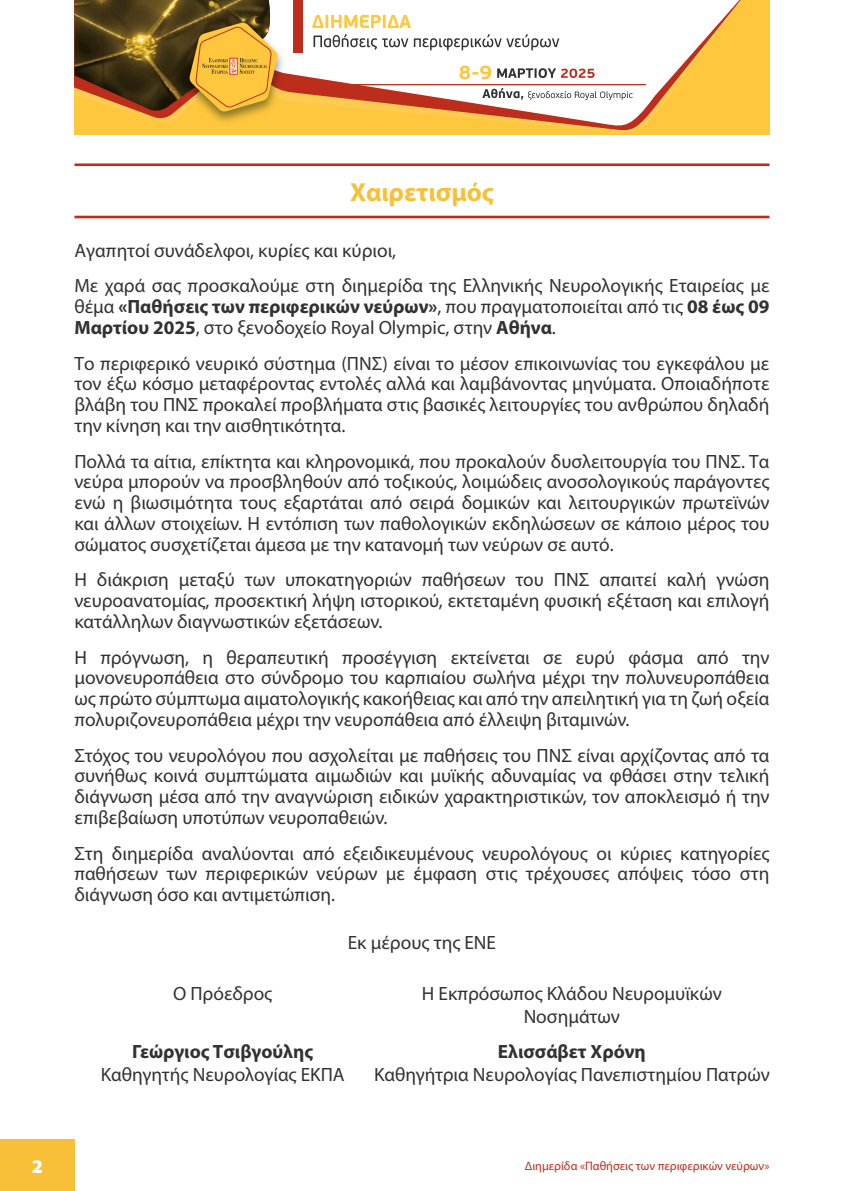
<style>
.page{position:relative;width:844px;height:1191px;background:#fff}
.page>*{position:absolute;margin:0;border:0;box-sizing:border-box;transform-origin:0 0}
.t1{font:700 26.25px "Myriad Pro";color:#f8c039}
.t2{font:19.25px/20.8px "Myriad Pro";color:#323232;text-align:justify}
.t3{font:700 19.25px "Myriad Pro";color:#323232}
.t4{font:900 19.25px "Myriad Pro";color:#fff}
.t5{font:12.25px "Myriad Pro";color:#bd2f1b}
.s1{font-weight:700}
</style>
<div class="page">
<div style="left:0;top:1139px;width:74px;height:52px;background:#f8c039"></div>
<div style="left:74px;top:0;width:695px;height:135px;background:#ffc73d"></div>
<svg style="left:278px;top:0;width:464px;height:127px;fill:#fff"></svg>
<div style="left:293px;top:0;width:10px;height:53px;background:#bc2e1b"></div>
<img style="left:278px;top:16px;width:11px;height:111px">
<svg style="left:312px;top:15px;width:99px;height:13px"></svg>
<svg style="left:74px;top:0;width:204px;height:122px"></svg>
<svg style="left:313px;top:34px;width:246px;height:16px;background:#d0d0d0"></svg>
<hr style="left:317px;top:84px;width:329px;height:1px;background:#bc2e1b">
<svg style="left:459px;top:66px;width:32px;height:13px"></svg>
<svg style="left:497px;top:68px;width:97px;height:10px"></svg>
<svg style="left:482px;top:88px;width:150px;height:12px;background:#d4d4d4"></svg>
<hr style="left:74px;top:163px;width:695px;height:3px;background:#bd2f1b">
<hr style="left:74px;top:216px;width:695px;height:2px;background:#bd2f1b">
<h1 class="t1" style="left:350px;top:175px;width:145px">Χαιρετισμός</h1>
<p class="t2" style="left:74px;top:232px;width:696px;line-height:35.7px">Αγαπητοί συνάδελφοι, κυρίες και κύριοι,<br>Με χαρά σας προσκαλούμε στη διημερίδα της Ελληνικής Νευρολογικής Εταιρείας με</p>
<p class="t2" style="left:74px;top:296px;width:696px">θέμα <span class="s1">«Παθήσεις των περιφερικών νεύρων»</span>, που πραγματοποιείται από τις <span class="s1">08 έως 09<br>Μαρτίου 2025</span>, στο ξενοδοχείο Royal Olympic, στην <span class="s1">Αθήνα</span>.</p>
<p class="t2" style="left:74px;top:352px;width:696px">Το περιφερικό νευρικό σύστημα (ΠΝΣ) είναι το μέσον επικοινωνίας του εγκεφάλου με τον έξω κόσμο μεταφέροντας εντολές αλλά και λαμβάνοντας μηνύματα. Οποιαδήποτε βλάβη του ΠΝΣ προκαλεί προβλήματα στις βασικές λειτουργίες του ανθρώπου δηλαδή την κίνηση και την αισθητικότητα.</p>
<p class="t2" style="left:74px;top:450px;width:696px">Πολλά τα αίτια, επίκτητα και κληρονομικά, που προκαλούν δυσλειτουργία του ΠΝΣ. Τα νεύρα μπορούν να προσβληθούν από τοξικούς, λοιμώδεις ανοσολογικούς παράγοντες ενώ η βιωσιμότητα τους εξαρτάται από σειρά δομικών και λειτουργικών πρωτεϊνών και άλλων στοιχείων. Η εντόπιση των παθολογικών εκδηλώσεων σε κάποιο μέρος του σώματος συσχετίζεται άμεσα με την κατανομή των νεύρων σε αυτό.</p>
<p class="t2" style="left:74px;top:569px;width:696px">Η διάκριση μεταξύ των υποκατηγοριών παθήσεων του ΠΝΣ απαιτεί καλή γνώση νευροανατομίας, προσεκτική λήψη ιστορικού, εκτεταμένη φυσική εξέταση και επιλογή κατάλληλων διαγνωστικών εξετάσεων.</p>
<p class="t2" style="left:74px;top:646px;width:696px">Η πρόγνωση, η θεραπευτική προσέγγιση εκτείνεται σε ευρύ φάσμα από την μονονευροπάθεια στο σύνδρομο του καρπιαίου σωλήνα μέχρι την πολυνευροπάθεια ως πρώτο σύμπτωμα αιματολογικής κακοήθειας και από την απειλητική για τη ζωή οξεία πολυριζονευροπάθεια μέχρι την νευροπάθεια από έλλειψη βιταμινών.</p>
<p class="t2" style="left:74px;top:744px;width:696px">Στόχος του νευρολόγου που ασχολείται με παθήσεις του ΠΝΣ είναι αρχίζοντας από τα συνήθως κοινά συμπτώματα αιμωδιών και μυϊκής αδυναμίας να φθάσει στην τελική διάγνωση μέσα από την αναγνώριση ειδικών χαρακτηριστικών, τον αποκλεισμό ή την επιβεβαίωση υποτύπων νευροπαθειών.</p>
<p class="t2" style="left:74px;top:842px;width:696px">Στη διημερίδα αναλύονται από εξειδικευμένους νευρολόγους οι κύριες κατηγορίες παθήσεων των περιφερικών νεύρων με έμφαση στις τρέχουσες απόψεις τόσο στη διάγνωση όσο και αντιμετώπιση.</p>
<p class="t2" style="left:348px;top:932px;width:150px">Εκ μέρους της ΕΝΕ</p>
<p class="t2" style="left:173px;top:983px;width:101px">Ο Πρόεδρος</p>
<p class="t2" style="left:422px;top:982px;width:301px;line-height:23.1px;text-align:center">Η Εκπρόσωπος Κλάδου Νευρομυϊκών<br>Νοσημάτων</p>
<p class="t3" style="left:132px;top:1038px;width:183px">Γεώργιος Τσιβγούλης</p>
<p class="t2" style="left:101px;top:1063px;width:245px">Καθηγητής Νευρολογίας ΕΚΠΑ</p>
<p class="t3" style="left:498px;top:1038px;width:149px">Ελισσάβετ Χρόνη</p>
<p class="t2" style="left:374px;top:1063px;width:397px">Καθηγήτρια Νευρολογίας Πανεπιστημίου Πατρών</p>
<p class="t4" style="left:32px;top:1153px;width:13px">2</p>
<p class="t5" style="left:524px;top:1158px;width:246px">Διημερίδα «Παθήσεις των περιφερικών νεύρων»</p>
</div>
